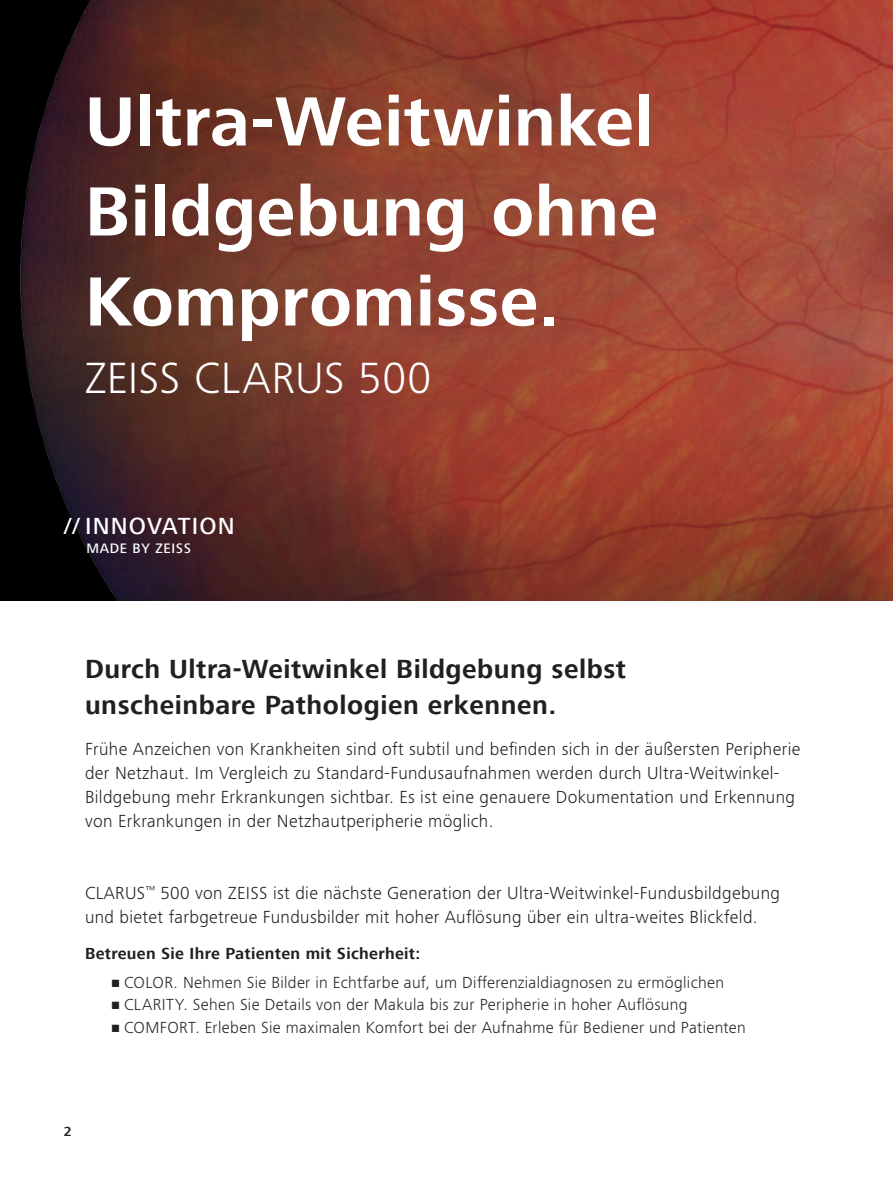
<style>
.page{position:relative;width:893px;height:1178px;background:#fff}
.page>*{position:absolute;margin:0;border:0;box-sizing:border-box;transform-origin:0 0}
.t1{font:700 72px/90px "ZEISS Frutiger Next W1 G";letter-spacing:.005em;color:#fff;text-align:justify}
.t2{font:300 45px "ZEISS Frutiger Next W1 G";letter-spacing:.005em;color:#fff}
.t3{font:700 27px/35.4px "ZEISS Frutiger Next W1 G";letter-spacing:.02em;color:#231f20}
.t4{font:500 24px "ZEISS Frutiger Next W1 G";letter-spacing:.05em;color:#fff}
.t5{font:300 18px/24px "ZEISS Frutiger Next W1 G";letter-spacing:.02em;color:#231f20}
.t6{font:300 16.5px "ZEISS Frutiger Next W1 G";letter-spacing:.02em;color:#231f20}
.t7{font:700 16.5px "ZEISS Frutiger Next W1 G";letter-spacing:.02em;color:#231f20}
.t8{font:500 14.1px "ZEISS Frutiger Next W1 G";letter-spacing:.05em;color:#fff}
.t9{font:700 13.5px "ZEISS Frutiger Next W1 G";color:#231f20}
</style>
<div class="page">
<img style="left:17px;top:0;width:876px;height:601px">
<h1 class="t1" style="left:85px;top:79px;width:574px">Ultra-Weitwinkel Bildgebung ohne Kompromisse.</h1>
<h2 class="t2" style="left:85px;top:347px;width:348px">ZEISS CLARUS 500</h2>
<h3 class="t4" style="left:64px;top:513px;width:172px">// INNOVATION</h3>
<p class="t8" style="left:86px;top:541px;width:106px">MADE BY ZEISS</p>
<h3 class="t3" style="left:85px;top:652px;width:543px">Durch Ultra-Weitwinkel Bildgebung selbst unscheinbare Pathologien erkennen.</h3>
<p class="t5" style="left:85px;top:735px;width:717px">Frühe Anzeichen von Krankheiten sind oft subtil und befinden sich in der äußersten Peripherie der Netzhaut. Im Vergleich zu Standard-Fundusaufnahmen werden durch Ultra-Weitwinkel-Bildgebung mehr Erkrankungen sichtbar. Es ist eine genauere Dokumentation und Erkennung von Erkrankungen in der Netzhautperipherie möglich.</p>
<p class="t5" style="left:85px;top:879px;width:696px">CLARUS<sup>™</sup> 500 von ZEISS ist die nächste Generation der Ultra-Weitwinkel-Fundusbildgebung und bietet farbgetreue Fundusbilder mit hoher Auflösung über ein ultra-weites Blickfeld.</p>
<p class="t7" style="left:85px;top:943px;width:337px">Betreuen Sie Ihre Patienten mit Sicherheit:</p>
<p class="t6" style="left:112px;top:971px;width:613px">• COLOR. Nehmen Sie Bilder in Echtfarbe auf, um Differenzialdiagnosen zu ermöglichen</p>
<p class="t6" style="left:112px;top:993px;width:577px">• CLARITY. Sehen Sie Details von der Makula bis zur Peripherie in hoher Auflösung</p>
<p class="t6" style="left:112px;top:1016px;width:635px">• COMFORT. Erleben Sie maximalen Komfort bei der Aufnahme für Bediener und Patienten</p>
<p class="t9" style="left:64px;top:1124px;width:9px">2</p>
</div>
